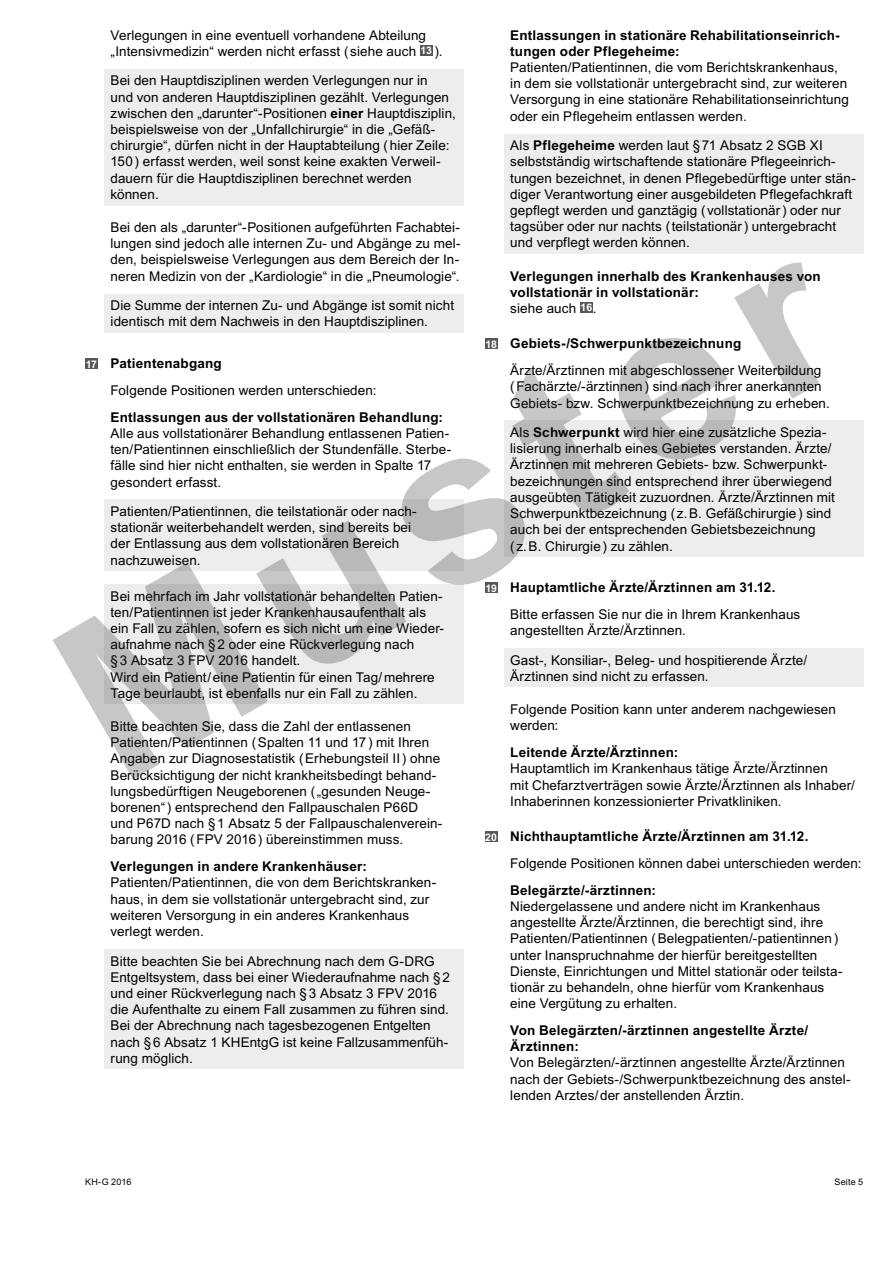
<style>
.page{position:relative;width:893px;height:1263px;background:#fff}
.page>*{position:absolute;margin:0;border:0;box-sizing:border-box;transform-origin:0 0}
.t1{font:225px "Arial Bold MT2";color:#1d1d1b}
.t2{font:13.5px/16.2px "Arial";letter-spacing:.005em;color:#000}
.t3{font:700 13.5px/16.2px "Arial";letter-spacing:.015em;color:#000}
.t4{font:700 10.5px "Arial";letter-spacing:-.015em;color:#fff}
.t5{font:9px "Arial";letter-spacing:.02em;color:#000}
.s1{font-weight:700}
.s2{font-weight:400}
.s3{font-size:10.5px;color:#fff}
.s4{font-weight:700;font-size:10.5px;color:#fff}
</style>
<div class="page">
<div style="left:420px;top:45px;width:13px;height:11px;background:#575756"></div>
<div style="left:104px;top:69px;width:359px;height:136px;background:#ededed"></div>
<div style="left:104px;top:294px;width:359px;height:39px;background:#ededed"></div>
<div style="left:104px;top:500px;width:359px;height:71px;background:#ededed"></div>
<div style="left:104px;top:584px;width:359px;height:120px;background:#ededed"></div>
<div style="left:104px;top:949px;width:359px;height:120px;background:#ededed"></div>
<div style="left:504px;top:134px;width:359px;height:120px;background:#ededed"></div>
<div style="left:580px;top:302px;width:13px;height:11px;background:#575756"></div>
<div style="left:504px;top:421px;width:359px;height:136px;background:#ededed"></div>
<div style="left:504px;top:649px;width:359px;height:38px;background:#ededed"></div>
<div style="left:85px;top:358px;width:13px;height:11px;background:#575756"></div>
<div style="left:485px;top:339px;width:12px;height:10px;background:#575756"></div>
<div style="left:485px;top:582px;width:12px;height:11px;background:#575756"></div>
<div style="left:485px;top:831px;width:12px;height:11px;background:#575756"></div>
<p class="t3" style="left:510px;top:27px;width:331px">Entlassungen in stationäre Rehabilitationseinrich&shy;tungen oder Pflegeheime:</p>
<p class="t2" style="left:510px;top:59px;width:340px">Patienten/Patientinnen, die vom Berichtskrankenhaus, in dem sie vollstationär untergebracht sind, zur weiteren Versorgung in eine stationäre Rehabilitationseinrichtung oder ein Pflegeheim entlassen werden.</p>
<p class="t2" style="left:510px;top:137px;width:347px">Als <span class="s1">Pflegeheime</span> werden laut §71 Absatz 2 SGB XI selbstständig wirtschaftende stationäre Pflegeeinrich&shy;tungen bezeichnet, in denen Pflegebedürftige unter stän&shy;diger Verantwortung einer ausgebildeten Pflegefachkraft gepflegt werden und ganztägig (vollstationär) oder nur tagsüber oder nur nachts (teilstationär) untergebracht und verpflegt werden können.</p>
<p class="t3" style="left:510px;top:268px;width:312px">Verlegungen innerhalb des Krankenhauses von vollstationär in vollstationär:<br><span class="s2">siehe auch</span> <span class="s3">16</span><span class="s2">.</span></p>
<p class="t3" style="left:510px;top:336px;width:233px">Gebiets-/Schwerpunktbezeichnung</p>
<p class="t2" style="left:510px;top:362px;width:321px">Ärzte/Ärztinnen mit abgeschlossener Weiterbildung (Fachärzte/-ärztinnen) sind nach ihrer anerkannten<br>Gebiets- bzw. Schwerpunktbezeichnung zu erheben.</p>
<p class="t2" style="left:510px;top:424px;width:326px">Als <span class="s1">Schwerpunkt</span> wird hier eine zusätzliche Spezia&shy;lisierung innerhalb eines Gebietes verstanden. Ärzte/ Ärztinnen mit mehreren Gebiets- bzw. Schwerpunkt&shy;bezeichnungen sind entsprechend ihrer überwiegend ausgeübten Tätigkeit zuzuordnen. Ärzte/Ärztinnen mit Schwerpunktbezeichnung ( z.B. Gefäßchirurgie) sind auch bei der entsprechenden Gebietsbezeichnung<br>( z.B. Chirurgie) zu zählen.</p>
<p class="t3" style="left:510px;top:580px;width:267px">Hauptamtliche Ärzte/Ärztinnen am 31.12.</p>
<p class="t2" style="left:510px;top:606px;width:292px">Bitte erfassen Sie nur die in Ihrem Krankenhaus angestellten Ärzte/Ärztinnen.</p>
<p class="t2" style="left:510px;top:652px;width:299px">Gast-, Konsiliar-, Beleg- und hospitierende Ärzte/<br>Ärztinnen sind nicht zu erfassen.</p>
<p class="t2" style="left:510px;top:701px;width:327px">Folgende Position kann unter anderem nachgewiesen werden:</p>
<p class="t3" style="left:510px;top:745px;width:170px">Leitende Ärzte/Ärztinnen:</p>
<p class="t2" style="left:510px;top:761px;width:346px">Hauptamtlich im Krankenhaus tätige Ärzte/Ärztinnen<br>mit Chefarztverträgen sowie Ärzte/Ärztinnen als Inhaber/<br>Inhaberinnen konzessionierter Privatkliniken.</p>
<p class="t3" style="left:510px;top:829px;width:300px">Nichthauptamtliche Ärzte/Ärztinnen am 31.12.</p>
<p class="t2" style="left:510px;top:855px;width:353px">Folgende Positionen können dabei unterschieden werden:</p>
<p class="t3" style="left:510px;top:882px;width:147px">Belegärzte/-ärztinnen:</p>
<p class="t2" style="left:510px;top:898px;width:334px">Niedergelassene und andere nicht im Krankenhaus angestellte Ärzte/Ärztinnen, die berechtigt sind, ihre Patienten/Patientinnen (Belegpatienten/-patientinnen) unter Inanspruchnahme der hierfür bereitgestellten Dienste, Einrichtungen und Mittel stationär oder teilsta&shy;tionär zu behandeln, ohne hierfür vom Krankenhaus eine Vergütung zu erhalten.</p>
<p class="t3" style="left:510px;top:1023px;width:299px">Von Belegärzten/-ärztinnen angestellte Ärzte/<br>Ärztinnen:</p>
<p class="t2" style="left:510px;top:1055px;width:342px">Von Belegärzten/-ärztinnen angestellte Ärzte/Ärztinnen nach der Gebiets-/Schwerpunktbezeichnung des anstel&shy;lenden Arztes/der anstellenden Ärztin.</p>
<p class="t2" style="left:111px;top:27px;width:334px">Verlegungen in eine eventuell vorhandene Abteilung „Intensivmedizin“ werden nicht erfasst (siehe auch <span class="s4">13</span> ).</p>
<p class="t2" style="left:111px;top:73px;width:347px">Bei den Hauptdisziplinen werden Verlegungen nur in<br>und von anderen Hauptdisziplinen gezählt. Verlegungen zwischen den „darunter“-Positionen <span class="s1">einer</span> Hauptdisziplin, beispielsweise von der „Unfallchirurgie“ in die „Gefäß&shy;chirurgie“, dürfen nicht in der Hauptabteilung (hier Zeile:<br>150) erfasst werden, weil sonst keine exakten Verweil&shy;dauern für die Hauptdisziplinen berechnet werden können.</p>
<p class="t2" style="left:111px;top:219px;width:352px;text-align:justify">Bei den als „darunter“-Positionen aufgeführten Fachabtei&shy;lungen sind jedoch alle internen Zu- und Abgänge zu mel&shy;den, beispielsweise Verlegungen aus dem Bereich der In&shy;neren Medizin von der „Kardiologie“ in die „Pneumologie“.</p>
<p class="t2" style="left:111px;top:297px;width:345px">Die Summe der internen Zu- und Abgänge ist somit nicht identisch mit dem Nachweis in den Hauptdisziplinen.</p>
<p class="t3" style="left:111px;top:356px;width:113px">Patientenabgang</p>
<p class="t2" style="left:111px;top:382px;width:267px">Folgende Positionen werden unterschieden:</p>
<p class="t3" style="left:111px;top:409px;width:334px">Entlassungen aus der vollstationären Behandlung:</p>
<p class="t2" style="left:111px;top:425px;width:342px">Alle aus vollstationärer Behandlung entlassenen Patien&shy;ten/Patientinnen einschließlich der Stundenfälle. Sterbe&shy;fälle sind hier nicht enthalten, sie werden in Spalte 17 gesondert erfasst.</p>
<p class="t2" style="left:111px;top:503px;width:308px">Patienten/Patientinnen, die teilstationär oder nach&shy;stationär weiterbehandelt werden, sind bereits bei der Entlassung aus dem vollstationären Bereich nachzuweisen.</p>
<p class="t2" style="left:111px;top:588px;width:335px">Bei mehrfach im Jahr vollstationär behandelten Patien&shy;ten/Patientinnen ist jeder Krankenhausaufenthalt als ein Fall zu zählen, sofern es sich nicht um eine Wieder&shy;aufnahme nach §2 oder eine Rückverlegung nach<br>§3 Absatz 3 FPV 2016 handelt.<br>Wird ein Patient/eine Patientin für einen Tag/mehrere Tage beurlaubt, ist ebenfalls nur ein Fall zu zählen.</p>
<p class="t2" style="left:111px;top:718px;width:333px">Bitte beachten Sie, dass die Zahl der entlassenen Patienten/Patientinnen (Spalten 11 und 17) mit Ihren Angaben zur Diagnosestatistik (Erhebungsteil II) ohne Berücksichtigung der nicht krankheitsbedingt behand&shy;lungsbedürftigen Neugeborenen („gesunden Neuge&shy;borenen“) entsprechend den Fallpauschalen P66D und P67D nach §1 Absatz 5 der Fallpauschalenverein&shy;barung 2016 (FPV 2016) übereinstimmen muss.</p>
<p class="t3" style="left:111px;top:859px;width:258px">Verlegungen in andere Krankenhäuser:</p>
<p class="t2" style="left:111px;top:875px;width:327px">Patienten/Patientinnen, die von dem Berichtskranken&shy;haus, in dem sie vollstationär untergebracht sind, zur weiteren Versorgung in ein anderes Krankenhaus verlegt werden.</p>
<p class="t2" style="left:111px;top:953px;width:341px">Bitte beachten Sie bei Abrechnung nach dem G-DRG Entgeltsystem, dass bei einer Wiederaufnahme nach §2 und einer Rückverlegung nach §3 Absatz 3 FPV 2016 die Aufenthalte zu einem Fall zusammen zu führen sind.<br>Bei der Abrechnung nach tagesbezogenen Entgelten nach §6 Absatz 1 KHEntgG ist keine Fallzusammenfüh&shy;rung möglich.</p>
<h1 class="t1" style="left:5px;top:589px;width:852px;rotate:-30deg">Muster</h1>
<p class="t4" style="left:485px;top:337px;width:13px">18</p>
<p class="t4" style="left:86px;top:357px;width:13px">17</p>
<p class="t4" style="left:485px;top:581px;width:13px">19</p>
<p class="t4" style="left:485px;top:830px;width:13px">20</p>
<p class="t5" style="left:85px;top:1175px;width:48px">KH-G 2016</p>
<p class="t5" style="left:834px;top:1175px;width:30px">Seite 5</p>
</div>
